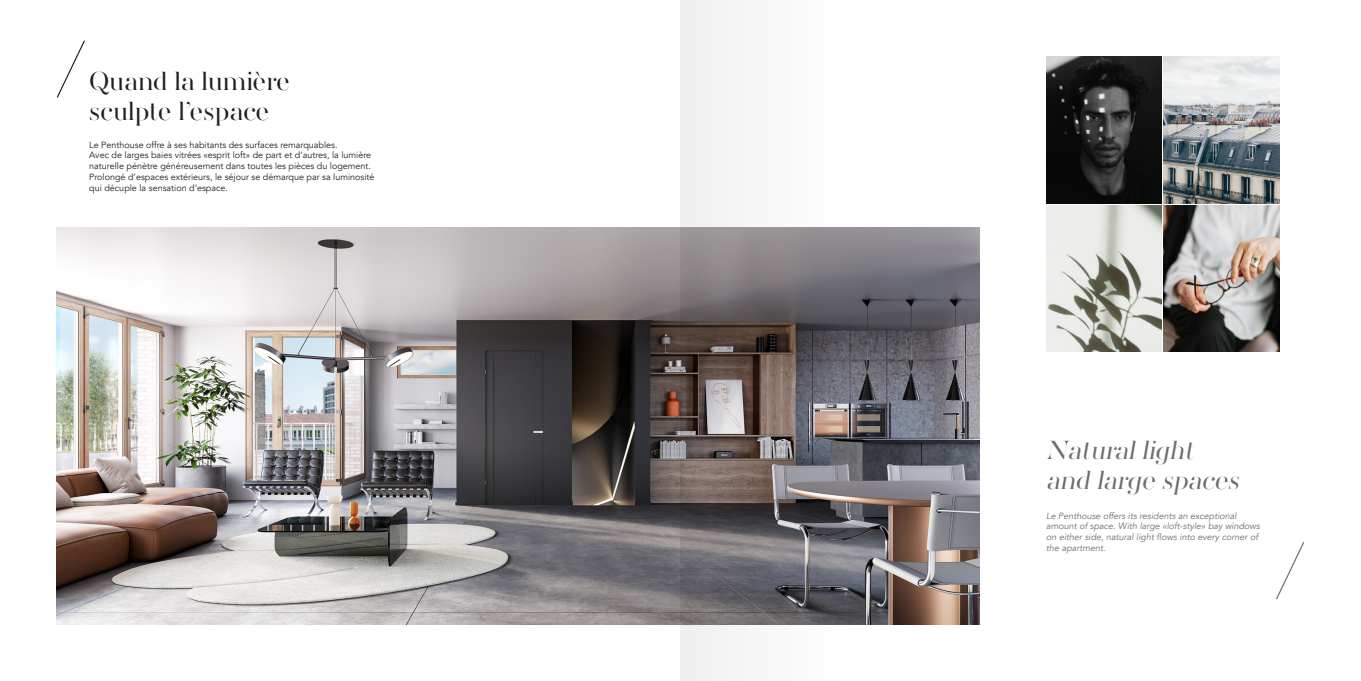
<style>
.page{position:relative;width:1361px;height:681px;background:#fff}
.page>*{position:absolute;margin:0;border:0;box-sizing:border-box;transform-origin:0 0}
.t1{font:300 27px/30.5px "AW Conqueror Didot";color:#231f20}
.t2{font:italic 300 27px/30.5px "AW Conqueror Didot";color:#6c6d70}
.t3{font:9px/10.8px "Avenir";color:#231f20}
.t4{font:italic 9px/10.8px "Avenir";color:#6c6d70}
</style>
<div class="page">
<img style="left:57px;top:227px;width:923px;height:397px">
<svg style="left:1276px;top:542px;width:29px;height:57px"></svg>
<svg style="left:56px;top:40px;width:29px;height:58px"></svg>
<img style="left:1046px;top:57px;width:233px;height:146px">
<img style="left:1046px;top:205px;width:233px;height:146px">
<svg style="left:680px;top:0;width:165px;height:680px"></svg>
<p class="t1" style="left:89px;top:65px;width:202px">Quand la lumière sculpte l’espace</p>
<p class="t3" style="left:89px;top:139px;width:287px">Le Penthouse offre à ses habitants des surfaces remarquables.<br>Avec de larges baies vitrées «esprit loft» de part et d’autres, la lumière naturelle pénètre généreusement dans toutes les pièces du logement.<br>Prolongé d’espaces extérieurs, le séjour se démarque par sa luminosité qui décuple la sensation d’espace.</p>
<p class="t2" style="left:1046px;top:434px;width:202px">Naturallight and large spaces</p>
<p class="t4" style="left:1046px;top:510px;width:215px">Le Penthouse offers its residents an exceptional amount of space. With large «loft-style» bay windows on either side, natural light flows into every corner of the apartment.</p>
</div>
